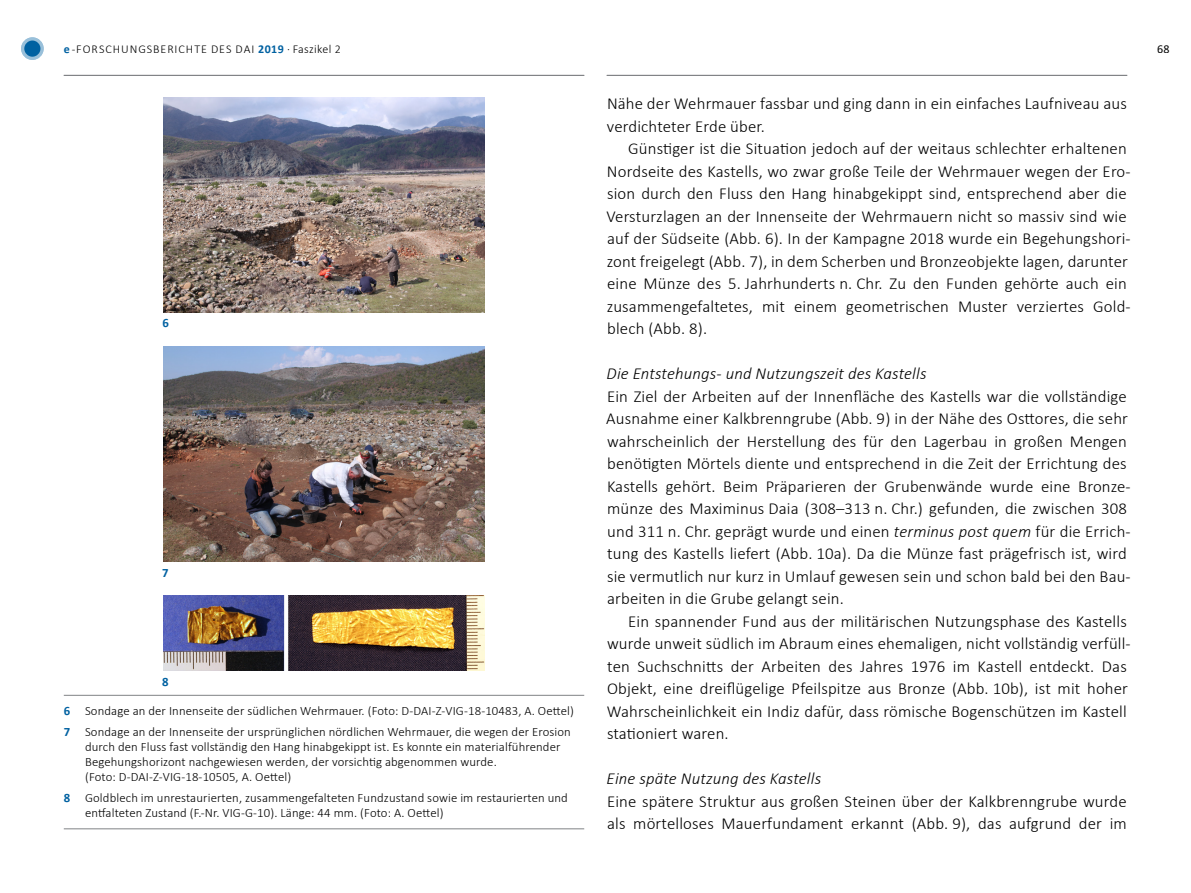
<style>
.page{position:relative;width:1191px;height:893px;background:#fff}
.page>*{position:absolute;margin:0;border:0;box-sizing:border-box;transform-origin:0 0}
.t1{font:300 16.8px/22.5px "Calibri";letter-spacing:.01em;color:#000}
.t2{font:italic 300 16.8px "Calibri";letter-spacing:.01em;color:#000}
.t3{font:300 12.75px/15px "Calibri";letter-spacing:.01em;color:#000}
.t4{font:700 12.75px "Calibri";color:#0061a1}
.t5{font:300 12px "Calibri";letter-spacing:.08em;color:#000}
.t6{font:12px "Calibri";color:#000}
.s1{font-weight:700;color:#0061a1}
.s2{font-style:italic}
</style>
<div class="page">
<hr style="left:607px;top:75px;width:520px;height:1px;background:#808285">
<hr style="left:64px;top:75px;width:520px;height:1px;background:#808285">
<svg style="left:23px;top:39px;width:19px;height:19px"></svg>
<div style="left:21px;top:37px;width:23px;height:23px;border:3px solid #99c0da;border-radius:50%"></div>
<img style="left:163px;top:98px;width:322px;height:214px">
<img style="left:163px;top:347px;width:322px;height:214px">
<img style="left:163px;top:595px;width:322px;height:75px">
<hr style="left:64px;top:695px;width:520px;height:1px;background:#808285">
<hr style="left:64px;top:829px;width:520px;height:1px;background:#808285">
<p class="t5" style="left:64px;top:41px;width:279px"><span class="s1">e</span>-Forschungsberichte des DAI <span class="s1">2019</span> · Faszikel 2</p>
<p class="t6" style="left:1157px;top:41px;width:14px">68</p>
<p class="t4" style="left:162px;top:314px;width:8px">6</p>
<p class="t4" style="left:162px;top:564px;width:8px">7</p>
<p class="t4" style="left:162px;top:673px;width:8px">8</p>
<p class="t3" style="left:64px;top:699px;width:511px;line-height:21.5px"><span class="s1">6</span> Sondage an der Innenseite der südlichen Wehrmauer. (Foto: D-DAI-Z-VIG-18-10483, A. Oettel)<br><span class="s1">7</span> Sondage an der Innenseite der ursprünglichen nördlichen Wehrmauer, die wegen der Erosion</p>
<p class="t3" style="left:85px;top:739px;width:477px">durch den Fluss fast vollständig den Hang hinabgekippt ist. Es konnte ein materialführender<br>Begehungshorizont nachgewiesen werden, der vorsichtig abgenommen wurde.<br>(Foto: D-DAI-Z-VIG-18-10505, A. Oettel)</p>
<p class="t3" style="left:85px;top:790px;width:484px;text-indent:-21px"><span class="s1">8</span> Goldblech im unrestaurierten, zusammengefalteten Fundzustand sowie im restaurierten und entfalteten Zustand (F.-Nr. VIG-G-10). Länge: 44 mm. (Foto: A. Oettel)</p>
<p class="t1" style="left:607px;top:92px;width:521px">Nähe der Wehrmauer fassbar und ging dann in ein einfaches Laufniveau aus verdichteter Erde über.</p>
<p class="t1" style="left:606px;top:137px;width:526px;text-indent:22px">Günstiger ist die Situation jedoch auf der weitaus schlechter erhaltenen Nordseite des Kastells, wo zwar große Teile der Wehrmauer wegen der Ero&shy;sion durch den Fluss den Hang hinabgekippt sind, entsprechend aber die Versturzlagen an der Innenseite der Wehrmauern nicht so massiv sind wie auf der Südseite (Abb. 6). In der Kampagne 2018 wurde ein Begehungshori&shy;zont freigelegt (Abb. 7), in dem Scherben und Bronzeobjekte lagen, darunter eine Münze des 5. Jahrhunderts n. Chr. Zu den Funden gehörte auch ein zusammengefaltetes, mit einem geometrischen Muster verziertes Gold&shy;blech (Abb. 8).</p>
<p class="t2" style="left:606px;top:363px;width:321px">Die Entstehungs- und Nutzungszeit des Kastells</p>
<p class="t1" style="left:606px;top:385px;width:526px">Ein Ziel der Arbeiten auf der Innenfläche des Kastells war die vollständige Ausnahme einer Kalkbrenngrube (Abb. 9) in der Nähe des Osttores, die sehr wahrscheinlich der Herstellung des für den Lagerbau in großen Mengen benötigten Mörtels diente und entsprechend in die Zeit der Errichtung des Kastells gehört. Beim Präparieren der Grubenwände wurde eine Bronze&shy;münze des Maximinus Daia (308–313 n. Chr.) gefunden, die zwischen 308 und 311 n. Chr. geprägt wurde und einen <span class="s2">terminus post quem</span> für die Errich&shy;tung des Kastells liefert (Abb. 10a). Da die Münze fast prägefrisch ist, wird sie vermutlich nur kurz in Umlauf gewesen sein und schon bald bei den Bau&shy;arbeiten in die Grube gelangt sein.</p>
<p class="t1" style="left:606px;top:610px;width:525px;text-indent:22px">Ein spannender Fund aus der militärischen Nutzungsphase des Kastells wurde unweit südlich im Abraum eines ehemaligen, nicht vollständig verfüll&shy;ten Suchschnitts der Arbeiten des Jahres 1976 im Kastell entdeckt. Das Objekt, eine dreiflügelige Pfeilspitze aus Bronze (Abb. 10b), ist mit hoher Wahrscheinlichkeit ein Indiz dafür, dass römische Bogenschützen im Kastell stationiert waren.</p>
<p class="t2" style="left:606px;top:768px;width:216px">Eine späte Nutzung des Kastells</p>
<p class="t1" style="left:607px;top:790px;width:521px">Eine spätere Struktur aus großen Steinen über der Kalkbrenngrube wurde als mörtelloses Mauerfundament erkannt (Abb. 9), das aufgrund der im</p>
</div>
